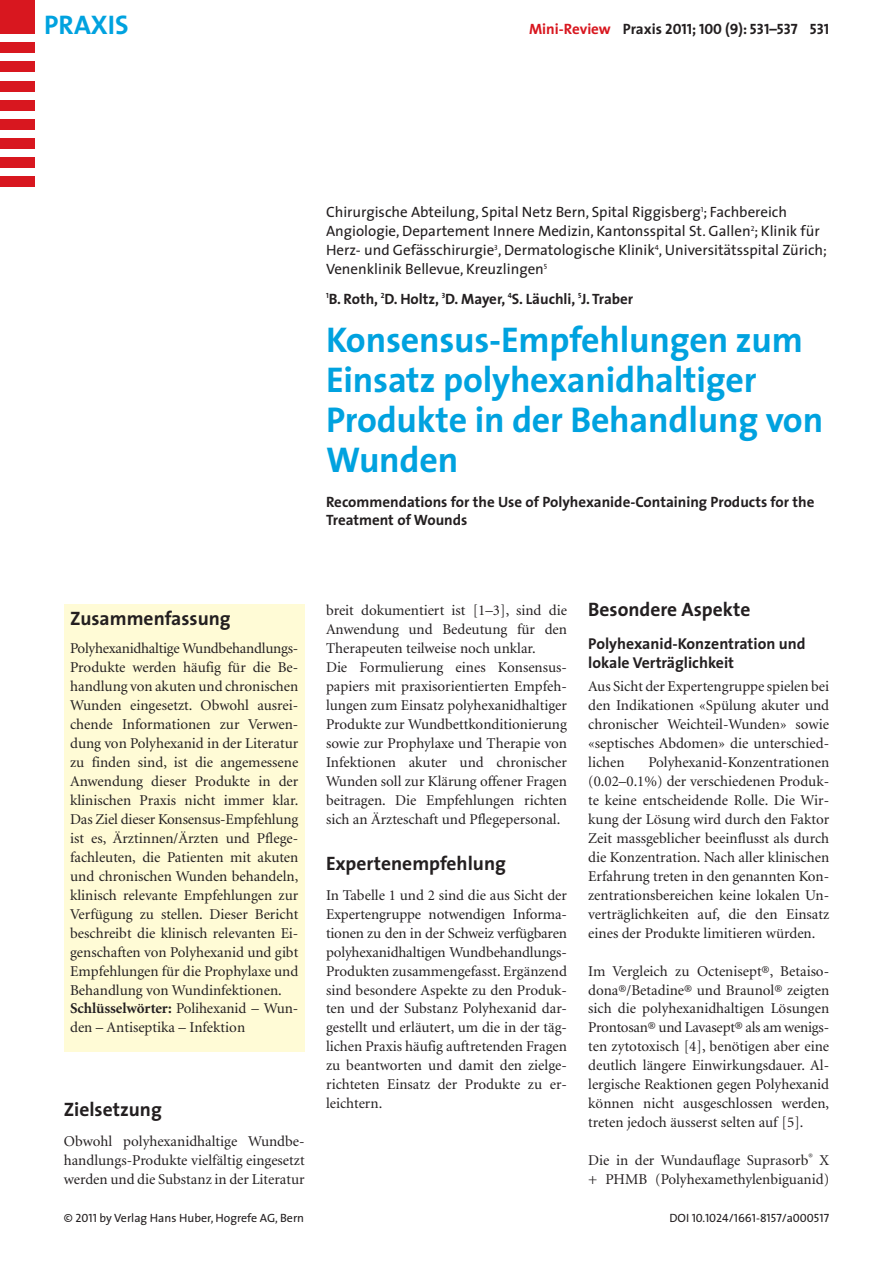
<style>
.page{position:relative;width:893px;height:1263px;background:#fff}
.page>*{position:absolute;margin:0;border:0;box-sizing:border-box;transform-origin:0 0}
.t1{font:700 36px/39.8px "The Sans";letter-spacing:-.005em;color:#00a2df}
.t2{font:700 27px "The Sans";color:#00a2df}
.t3{font:700 19.5px "The Sans";color:#231f20}
.t4{font:700 15.75px/18.9px "The Sans";color:#231f20}
.t5{font:15px/18.9px "Minion";color:#231f20;text-align:justify}
.t6{font:15px/18.9px "The Sans";color:#231f20}
.t7{font:700 15px/18px "The Sans";color:#231f20}
.t8{font:15px "The Sans Bold Caps";color:#231f20}
.t9{font:12px "The Sans";color:#231f20}
.t10{font:12px "The Sans Caps";color:#231f20}
.s1{font-family:"The Sans";font-weight:700;color:#d8171f}
.s2{font-family:"The Sans";font-weight:700}
.s3{font-weight:700}
.s4{font-family:"The Sans Caps"}
.s5{font-family:"The Sans"}
</style>
<div class="page">
<div style="left:0;top:0;width:34px;height:34px;background:#d8171f"></div>
<div style="left:0;top:43px;width:34px;height:10px;background:#d8171f"></div>
<div style="left:0;top:62px;width:34px;height:10px;background:#d8171f"></div>
<div style="left:0;top:81px;width:34px;height:10px;background:#d8171f"></div>
<div style="left:0;top:100px;width:34px;height:11px;background:#d8171f"></div>
<div style="left:0;top:119px;width:34px;height:11px;background:#d8171f"></div>
<div style="left:0;top:138px;width:34px;height:11px;background:#d8171f"></div>
<div style="left:0;top:157px;width:34px;height:11px;background:#d8171f"></div>
<div style="left:0;top:176px;width:34px;height:11px;background:#d8171f"></div>
<div style="left:64px;top:604px;width:241px;height:447px;background:#fffbd6"></div>
<h2 class="t2" style="left:44px;top:14px;width:86px">PRAXIS</h2>
<p class="t8" style="left:529px;top:24px;width:302px"><span class="s1">Mini-Review</span> <span class="s2">Praxis</span> 2011<span class="s2">;</span> 100 (9)<span class="s2">:</span> 531<span class="s2">–</span>537 531</p>
<p class="t6" style="left:326px;top:204px;width:502px">Chirurgische Abteilung, Spital Netz Bern, Spital Riggisberg<sup>1</sup>; Fachbereich Angiologie, Departement Innere Medizin, Kantonsspital St. Gallen<sup>2</sup>; Klinik für Herz- und Gefässchirurgie<sup>3</sup>, Dermatologische Klinik<sup>4</sup>, Universitätsspital Zürich; Venenklinik Bellevue, Kreuzlingen<sup>5</sup></p>
<p class="t7" style="left:326px;top:291px;width:309px"><sup>1</sup>B. Roth, <sup>2</sup>D. Holtz, <sup>3</sup>D. Mayer, <sup>4</sup>S. Läuchli, <sup>5</sup>J. Traber</p>
<h1 class="t1" style="left:326px;top:324px;width:499px">Konsensus-Empfehlungen zum<br>Einsatz polyhexanidhaltiger<br>Produkte in der Behandlung von<br>Wunden</h1>
<p class="t7" style="left:326px;top:494px;width:490px">Recommendations for the Use of Polyhexanide-Containing Products for the<br>Treatment of Wounds</p>
<h3 class="t3" style="left:70px;top:611px;width:162px">Zusammenfassung</h3>
<p class="t5" style="left:70px;top:640px;width:230px;text-align:left">Polyhexanidhaltige Wundbehandlungs-Produkte werden häufig für die Be&shy;handlung von akuten und chronischen Wunden eingesetzt. Obwohl ausrei&shy;chende Informationen zur Verwen&shy;dung von Polyhexanid in der Literatur zu finden sind, ist die angemessene Anwendung dieser Produkte in der klinischen Praxis nicht immer klar.<br>Das Ziel dieser Konsensus-Empfehlung ist es, Ärztinnen/Ärzten und Pflege&shy;fachleuten, die Patienten mit akuten und chronischen Wunden behandeln, klinisch relevante Empfehlungen zur Verfügung zu stellen. Dieser Bericht beschreibt die klinisch relevanten Ei&shy;genschaften von Polyhexanid und gibt Empfehlungen für die Prophylaxe und Behandlung von Wundinfektionen.<br><span class="s3">Schlüsselwörter:</span> Polihexanid – Wun&shy;den – Antiseptika – Infektion</p>
<h3 class="t3" style="left:64px;top:1102px;width:100px">Zielsetzung</h3>
<p class="t5" style="left:64px;top:1133px;width:242px">Obwohl polyhexanidhaltige Wundbe&shy;handlungs-Produkte vielfältig eingesetzt werden und die Substanz in der Literatur</p>
<p class="t5" style="left:326px;top:602px;width:242px;text-align:left">breit dokumentiert ist [1–3], sind die Anwendung und Bedeutung für den Therapeuten teilweise noch unklar.<br>Die Formulierung eines Konsensus&shy;papiers mit praxisorientierten Empfeh&shy;lungen zum Einsatz polyhexanidhaltiger Produkte zur Wundbettkonditionierung sowie zur Prophylaxe und Therapie von Infektionen akuter und chronischer Wunden soll zur Klärung offener Fragen beitragen. Die Empfehlungen richten sich an Ärzteschaft und Pflegepersonal.</p>
<h3 class="t3" style="left:326px;top:856px;width:181px">Expertenempfehlung</h3>
<p class="t5" style="left:326px;top:887px;width:242px">In Tabelle 1 und 2 sind die aus Sicht der Expertengruppe notwendigen Informa&shy;tionen zu den in der Schweiz verfügbaren polyhexanidhaltigen Wundbehandlungs-Produkten zusammengefasst. Ergänzend sind besondere Aspekte zu den Produk&shy;ten und der Substanz Polyhexanid dar&shy;gestellt und erläutert, um die in der täg&shy;lichen Praxis häufig auftretenden Fragen zu beantworten und damit den zielge&shy;richteten Einsatz der Produkte zu er&shy;leichtern.</p>
<h3 class="t3" style="left:588px;top:602px;width:164px">Besondere Aspekte</h3>
<p class="t4" style="left:588px;top:636px;width:219px">Polyhexanid-Konzentration und lokale Verträglichkeit</p>
<p class="t5" style="left:588px;top:678px;width:242px">Aus Sicht der Expertengruppe spielen bei den Indikationen «Spülung akuter und chronischer Weichteil-Wunden» sowie «septisches Abdomen» die unterschied&shy;lichen</p>
<p class="t5" style="left:588px;top:754px;width:242px;text-indent:60px">Polyhexanid-Konzentrationen (0.02–0.1%) der verschiedenen Produk&shy;te keine entscheidende Rolle. Die Wir&shy;kung der Lösung wird durch den Faktor Zeit massgeblicher beeinflusst als durch die Konzentration. Nach aller klinischen Erfahrung treten in den genannten Kon&shy;zentrationsbereichen keine lokalen Un&shy;verträglichkeiten auf, die den Einsatz eines der Produkte limitieren würden.</p>
<p class="t5" style="left:588px;top:962px;width:242px">Im Vergleich zu Octenisept®, Betaiso&shy;dona®/Betadine® und Braunol® zeigten sich die polyhexanidhaltigen Lösungen Prontosan® und Lavasept® als am wenigs&shy;ten zytotoxisch [4], benötigen aber eine deutlich längere Einwirkungsdauer. Al&shy;lergische Reaktionen gegen Polyhexanid können nicht ausgeschlossen werden, treten jedoch äusserst selten auf [5].</p>
<p class="t5" style="left:588px;top:1152px;width:242px">Die in der Wundauflage Suprasorb<sup>®</sup> X + PHMB (Polyhexamethylenbiguanid)</p>
<p class="t9" style="left:64px;top:1213px;width:242px"><span class="s4">© 2011</span> by Verlag Hans Huber, Hogrefe AG, Bern</p>
<p class="t10" style="left:669px;top:1214px;width:161px">DOI 10.1024/1661-8157/<span class="s5">a</span>000517</p>
</div>
